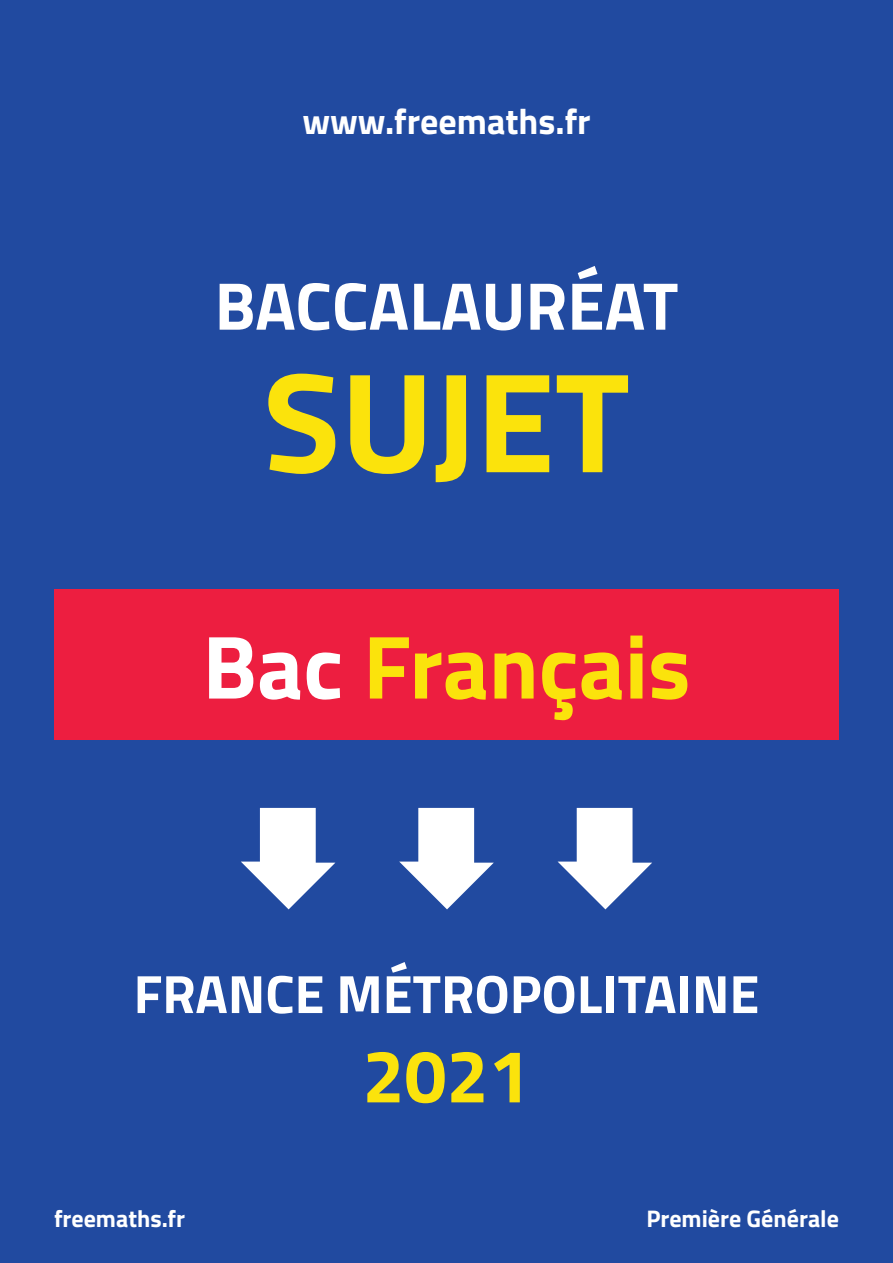
<style>
.page{position:relative;width:893px;height:1263px;background:#214aa0}
.page>*{position:absolute;margin:0;border:0;box-sizing:border-box;transform-origin:0 0}
.t1{font:700 142.5px "Titillium";color:#fbe30c}
.t2{font:700 90px "Titillium";color:#fbe30c}
.t3{font:700 75px "Titillium";color:#fbe30c}
.t4{font:700 67.5px "Titillium";color:#fff}
.t5{font:700 54px "Titillium";color:#fff}
.t6{font:700 36px "Titillium";color:#fff}
.t7{font:700 24px "Titillium";color:#fff}
.s1{color:#fff}
</style>
<div class="page">
<svg style="left:241px;top:808px;width:94px;height:101px"></svg>
<svg style="left:399px;top:808px;width:95px;height:101px"></svg>
<svg style="left:558px;top:808px;width:94px;height:101px"></svg>
<div style="left:54px;top:589px;width:785px;height:151px;background:#ed1e40"></div>
<h3 class="t6" style="left:302px;top:94px;width:290px">www.freemaths.fr</h3>
<h3 class="t4" style="left:215px;top:254px;width:465px">BACCALAURÉAT</h3>
<h1 class="t1" style="left:263px;top:313px;width:368px">SUJET</h1>
<h2 class="t2" style="left:202px;top:598px;width:490px"><span class="s1">Bac</span> Français</h2>
<p class="t5" style="left:134px;top:953px;width:627px">FRANCE MÉTROPOLITAINE</p>
<h3 class="t3" style="left:362px;top:1019px;width:169px">2021</h3>
<p class="t7" style="left:54px;top:1200px;width:133px">freemaths.fr</p>
<p class="t7" style="left:646px;top:1200px;width:194px">Première Générale</p>
</div>
